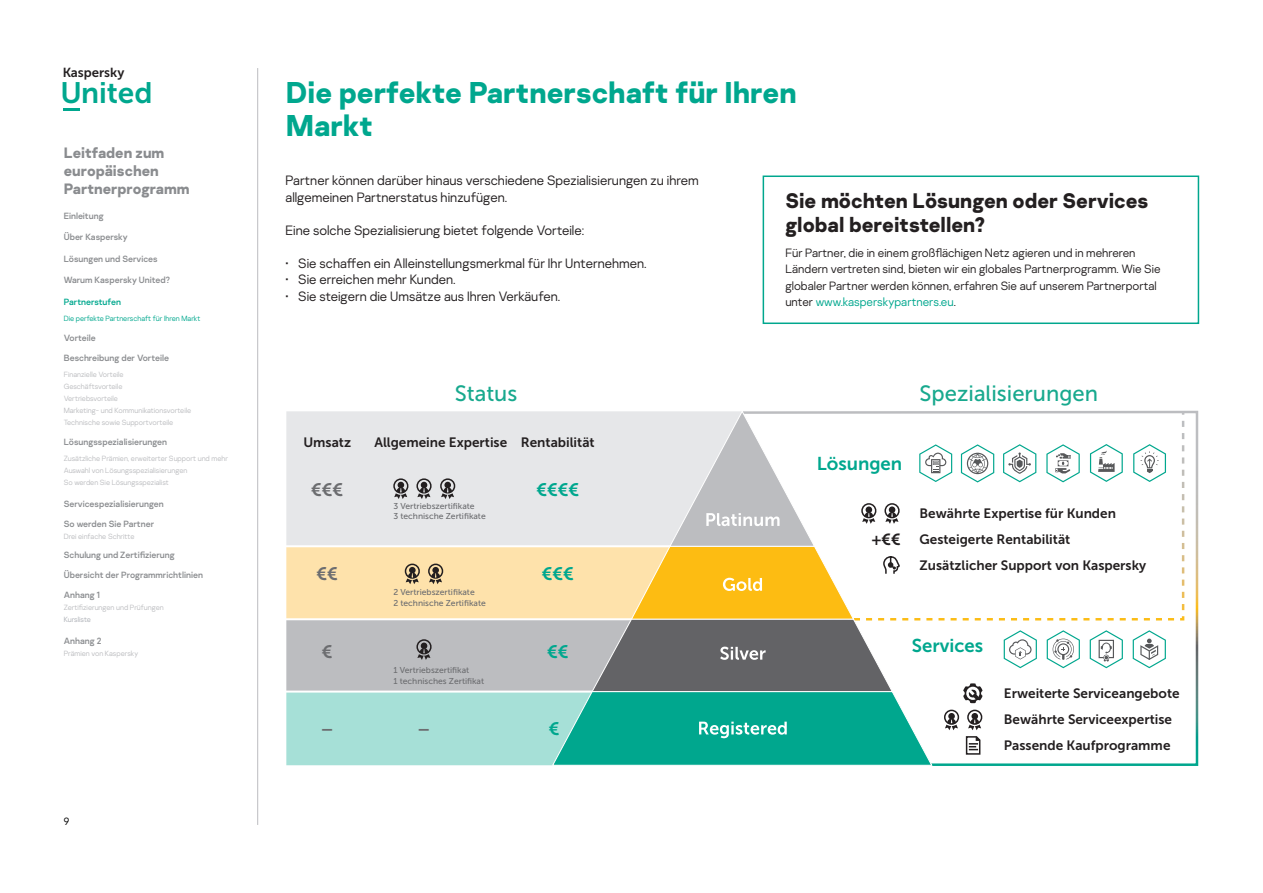
<style>
.page{position:relative;width:1263px;height:893px;background:#fff}
.page>*{position:absolute;margin:0;border:0;box-sizing:border-box;transform-origin:0 0}
.H2_20_G{font:700 30px/33px "Kaspersky Sans";color:#00a78e}
.t1{font:29.55px "Museo Sans Cyrl 700";color:#00a78e}
.t2{font:22.05px "Museo Sans 500";color:#18a98e}
.H3_14_B{font:700 21px/24px "Kaspersky Sans";color:#231f20}
.t3{font:18.6px "Museo Sans 700";color:#00a78e}
.t4{font:18px "Museo Sans 700";color:#00a78e}
.t5{font:18px "Museo Sans 700";color:#6c6d70}
.t6{font:16.05px "Museo Sans 700";color:#231f20}
.t7{font:700 15px/18px "Kaspersky Sans";color:#8a8c8f}
.Body_small_8{font:300 13.5px/16.5px "Kaspersky Sans";color:#231f20}
.t8{font:13.5px/26.1px "Museo Sans 700";color:#231f20}
.t9{font:13.05px "Museo Sans Cyrl 700";color:#231f20}
.Body_small_8-2{font:300 12px/16.5px "Kaspersky Sans";color:#231f20}
.t10{font:300 10.5px "Kaspersky Sans";color:#000}
.Body_contents{font:9px "Kaspersky Sans";color:#8a8c8f}
.Body_contents-2{font:9px "Kaspersky Sans";color:#00a88e}
.t11{font:8.55px/10.2px "Museo Sans 500";color:#6c6d70}
.Point_B{font:300 7.5px/12px "Kaspersky Sans";color:#bcbdc0}
.Body_contents-3{font:300 7.5px "Kaspersky Sans";color:#bcbdc0}
.Point_B-2{font:300 7.5px "Kaspersky Sans";color:#00a88e}
.Body_contents-4{font:300 7.5px "Kaspersky Sans";color:#adb0b6}
.s1{color:#00a78e}
</style>
<div class="page">
<hr style="left:63px;top:108px;width:16px;height:3px;background:#00a78e">
<hr style="left:257px;top:68px;width:1px;height:757px;background:#bcbdc0">
<svg style="left:1121px;top:410px;width:78px;height:356px"></svg>
<svg style="left:286px;top:411px;width:899px;height:355px"></svg>
<div style="left:763px;top:176px;width:436px;height:148px;border:2px solid #00a78e"></div>
<p class="t9" style="left:63px;top:66px;width:63px">Kaspersky</p>
<h2 class="t1" style="left:61px;top:77px;width:93px">United</h2>
<p class="t7" style="left:64px;top:143px;width:127px">Leitfaden zum europäischen<br>Partnerprogramm</p>
<p class="Body_contents" style="left:64px;top:210px;width:41px">Einleitung</p>
<p class="Body_contents" style="left:64px;top:232px;width:65px">Über Kaspersky</p>
<p class="Body_contents" style="left:64px;top:253px;width:95px">Lösungen und Services</p>
<p class="Body_contents" style="left:64px;top:275px;width:108px">Warum Kaspersky United?</p>
<p class="Body_contents-2" style="left:64px;top:296px;width:59px">Partnerstufen</p>
<p class="Point_B-2" style="left:64px;top:314px;width:138px">Die perfekte Partnerschaft für Ihren Markt</p>
<p class="Body_contents" style="left:64px;top:332px;width:34px">Vorteile</p>
<p class="Body_contents" style="left:64px;top:352px;width:107px">Beschreibung der Vorteile</p>
<p class="Point_B" style="left:64px;top:368px;width:129px">Finanzielle Vorteile<br>Geschäftsvorteile<br>Vertriebsvorteile<br>Marketing- und Kommunikationsvorteile<br>Technische sowie Supportvorteile</p>
<p class="Body_contents" style="left:64px;top:436px;width:105px">Lösungsspezialisierungen</p>
<p class="Point_B" style="left:64px;top:452px;width:166px">Zusätzliche Prämien, erweiterter Support und mehr<br>Auswahl von Lösungsspezialisierungen<br>So werden Sie Lösungsspezialist</p>
<p class="Body_contents" style="left:64px;top:498px;width:102px">Servicespezialisierungen</p>
<p class="Body_contents" style="left:64px;top:518px;width:92px">So werden Sie Partner</p>
<p class="Point_B" style="left:64px;top:530px;width:72px">Drei einfache Schritte</p>
<p class="Body_contents" style="left:64px;top:550px;width:112px">Schulung und Zertifizierung</p>
<p class="Body_contents" style="left:64px;top:569px;width:141px">Übersicht der Programmrichtlinien</p>
<p class="Body_contents" style="left:64px;top:589px;width:38px">Anhang 1</p>
<p class="Body_contents-3" style="left:64px;top:603px;width:101px">Zertifizierungen und Prüfungen</p>
<p class="Body_contents-4" style="left:64px;top:615px;width:29px">Kursliste</p>
<p class="Body_contents" style="left:64px;top:635px;width:39px">Anhang 2</p>
<p class="Body_contents-3" style="left:64px;top:648px;width:76px">Prämien von Kaspersky</p>
<p class="t10" style="left:64px;top:815px;width:7px">9</p>
<p class="H2_20_G" style="left:286px;top:76px;width:512px">Die perfekte Partnerschaft für Ihren<br>Markt</p>
<p class="Body_small_8" style="left:285px;top:172px;width:415px">Partner können darüber hinaus verschiedene Spezialisierungen zu ihrem allgemeinen Partnerstatus hinzufügen.</p>
<p class="Body_small_8" style="left:285px;top:222px;width:300px">Eine solche Spezialisierung bietet folgende Vorteile:</p>
<p class="Body_small_8" style="left:285px;top:255px;width:363px">• Sie schaffen ein Alleinstellungsmerkmal für Ihr Unternehmen.</p>
<p class="Body_small_8" style="left:285px;top:271px;width:172px">• Sie erreichen mehr Kunden.</p>
<p class="Body_small_8" style="left:285px;top:288px;width:276px">• Sie steigern die Umsätze aus Ihren Verkäufen.</p>
<p class="H3_14_B" style="left:785px;top:188px;width:365px">Sie möchten Lösungen oder Services global bereitstellen?</p>
<p class="Body_small_8-2" style="left:785px;top:244px;width:377px">Für Partner, die in einem großflächigen Netz agieren und in mehreren Ländern vertreten sind, bieten wir ein globales Partnerprogramm. Wie Sie globaler Partner werden können, erfahren Sie auf unserem Partnerportal unter <span class="s1">www.kasperskypartners.eu</span>.</p>
<p class="t2" style="left:455px;top:381px;width:64px">Status</p>
<p class="t2" style="left:919px;top:381px;width:180px">Spezialisierungen</p>
<p class="t8" style="left:303px;top:430px;width:49px">Umsatz</p>
<p class="t5" style="left:311px;top:480px;width:33px">€€€</p>
<p class="t8" style="left:374px;top:430px;width:134px">Allgemeine Expertise</p>
<p class="t8" style="left:521px;top:430px;width:75px">Rentabilität</p>
<p class="t4" style="left:536px;top:480px;width:44px">€€€€</p>
<p class="t3" style="left:817px;top:453px;width:87px">Lösungen</p>
<p class="t5" style="left:317px;top:564px;width:23px">€€</p>
<p class="t11" style="left:393px;top:501px;width:94px">3 Vertriebszertifikate<br>3 technische Zertifikate</p>
<p class="t4" style="left:542px;top:564px;width:33px">€€€</p>
<p class="t6" style="left:871px;top:531px;width:31px">+€€</p>
<p class="t8" style="left:919px;top:500px;width:228px">Bewährte Expertise für Kunden<br>Gesteigerte Rentabilität<br>Zusätzlicher Support von Kaspersky</p>
<p class="t11" style="left:393px;top:587px;width:94px">2 Vertriebszertifikate<br>2 technische Zertifikate</p>
<p class="t5" style="left:322px;top:642px;width:12px">€</p>
<p class="t4" style="left:547px;top:642px;width:23px">€€</p>
<p class="t3" style="left:912px;top:635px;width:73px">Services</p>
<p class="t11" style="left:393px;top:665px;width:92px">1 Vertriebszertifikat<br>1 technisches Zertifikat</p>
<p class="t5" style="left:321px;top:719px;width:14px">–</p>
<p class="t5" style="left:418px;top:719px;width:14px">–</p>
<p class="t4" style="left:549px;top:719px;width:12px">€</p>
<p class="t8" style="left:1004px;top:680px;width:177px">Erweiterte Serviceangebote<br>Bewährte Serviceexpertise<br>Passende Kaufprogramme</p>
</div>
